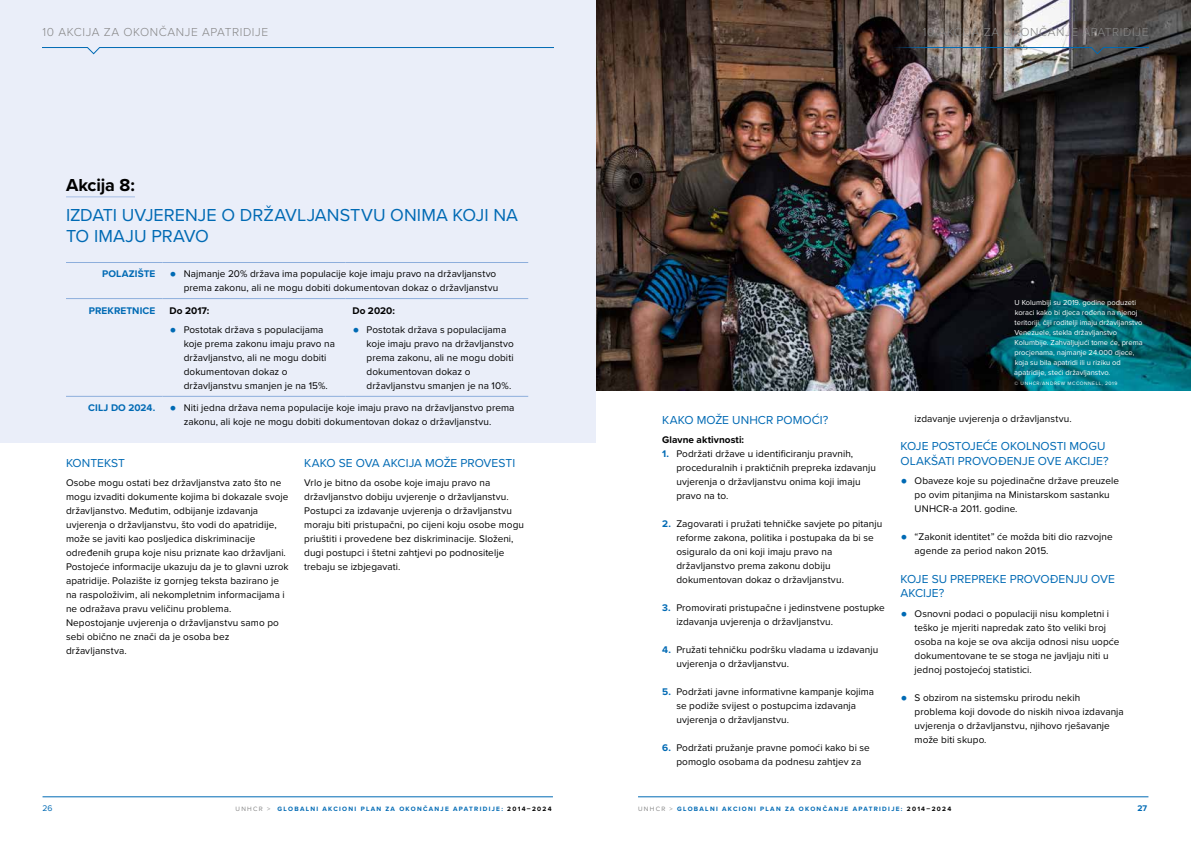
<style>
.page{position:relative;width:1191px;height:842px;background:#fff}
.page>*{position:absolute;margin:0;border:0;box-sizing:border-box;transform-origin:0 0}
.t1{font:18px/21.6px "Proxima Nova";letter-spacing:.005em;color:#006ab4}
.t2{font:700 18px "Proxima Nova";letter-spacing:-.01em;color:#000}
.t3{font:12px/14.4px "Proxima Nova";letter-spacing:.005em;color:#006ab4;text-align:right}
.t4{font:300 12px "Proxima Nova";letter-spacing:.05em;color:#878787}
.t5{font:10px/14px "Proxima Nova";letter-spacing:.005em;color:#000}
.t6{font:700 10px "Proxima Nova";letter-spacing:.005em;color:#000}
.t7{font:700 10px "Proxima Nova";letter-spacing:.01em;color:#006ab4}
.t8{font:8.5px "Proxima Nova";color:#006ab4}
.t9{font:700 8.5px "Proxima Nova";color:#006ab4}
.t10{font:7.5px/10px "Proxima Nova";color:#fff}
.t11{font:700 6.5px "Proxima Nova";letter-spacing:.2em;color:#006ab4}
.t12{font:5px "Proxima Nova";letter-spacing:.1em;color:#fff}
.s1{font-weight:700;color:#006ab4}
.s2{font-weight:700;font-size:20px;color:#006ab4}
.s3{font-weight:400;color:#878787}
.s4{color:#000}
</style>
<div class="page">
<img style="left:595px;top:0;width:596px;height:390px">
<div style="left:0;top:0;width:595px;height:443px;background:#eaeef9"></div>
<hr style="left:66px;top:196px;width:69px;height:1px;background:#a5bde4">
<hr style="left:66px;top:262px;width:96px;height:1px;background:#8daedc">
<hr style="left:162px;top:262px;width:183px;height:1px;background:#8daedc">
<hr style="left:345px;top:262px;width:183px;height:1px;background:#8daedc">
<hr style="left:66px;top:298px;width:96px;height:1px;background:#8daedc">
<hr style="left:162px;top:298px;width:183px;height:1px;background:#8daedc">
<hr style="left:345px;top:298px;width:183px;height:1px;background:#8daedc">
<hr style="left:66px;top:396px;width:96px;height:1px;background:#8daedc">
<hr style="left:162px;top:396px;width:183px;height:1px;background:#8daedc">
<hr style="left:345px;top:396px;width:183px;height:1px;background:#8daedc">
<svg style="left:43px;top:47px;width:510px;height:7px"></svg>
<hr style="left:638px;top:796px;width:510px;height:1px;background:#006ab4">
<hr style="left:43px;top:796px;width:510px;height:1px;background:#006ab4">
<svg style="left:638px;top:47px;width:510px;height:7px;background:#565252"></svg>
<p class="t4" style="left:43px;top:25px;width:227px">10 AKCIJA ZA OKONČANJ E APATRIDIJ E</p>
<h1 class="t2" style="left:66px;top:174px;width:70px">Akcija 8:</h1>
<h1 class="t1" style="left:66px;top:204px;width:453px">IZDATI UVJE RENJE O DRŽAVLJANSTVU ONIMA KOJ I NA<br>TO IMAJU PRAVO</h1>
<p class="t5" style="left:102px;top:267px;width:398px;text-align:right"><span class="s1">POLAZIŠTE</span> <span class="s2">•</span> Najmanje 20% država ima populacije koje imaju pravo na državljanstvo prema zakonu, ali ne mogu dobiti dokumentovan dokaz o državljanstvu</p>
<p class="t7" style="left:89px;top:304px;width:68px">PREKRETNICE</p>
<p class="t6" style="left:169px;top:304px;width:41px">Do 2017:</p>
<p class="t5" style="left:184px;top:323px;width:153px;text-indent:-14px"><span class="s2">•</span> Postotak država s populacijama koje prema zakonu imaju pravo na državljanstvo, ali ne mogu dobiti dokumentovan dokaz o državljanstvu smanjen je na 15%.</p>
<p class="t6" style="left:352px;top:304px;width:44px">Do 2020:</p>
<p class="t5" style="left:366px;top:323px;width:149px;text-indent:-14px"><span class="s2">•</span> Postotak država s populacijama koje imaju pravo na državljanstvo prema zakonu, ali ne mogu dobiti dokumentovan dokaz o državljanstvu smanjen je na 10%.</p>
<p class="t5" style="left:184px;top:401px;width:332px;text-indent:-95px"><span class="s1">CILJ DO 2024.</span> <span class="s2">•</span> Niti jedna država nema populacije koje imaju pravo na državljanstvo prema zakonu, ali koje ne mogu dobiti dokumentovan dokaz o državljanstvu.</p>
<p class="t3" style="left:66px;top:456px;width:60px">KONTEKST</p>
<p class="t5" style="left:66px;top:476px;width:224px">Osobe mogu ostati bez državljanstva zato što ne mogu izvaditi dokumente kojima bi dokazale svoje državljanstvo. Međutim, odbijanje izdavanja uvjerenja o državljanstvu, što vodi do apatridije, može se javiti kao posljedica diskriminacije određenih grupa koje nisu priznate kao državljani.<br>Postojeće informacije ukazuju da je to glavni uzrok apatridije. Polazište iz gornjeg teksta bazirano je na raspoloživim, ali nekompletnim informacijama i ne odražava pravu veličinu problema.<br>Nepostojanje uvjerenja o državljanstvu samo po sebi obično ne znači da je osoba bez državljanstva.</p>
<p class="t3" style="left:304px;top:456px;width:212px">KAKO SE OVA AKCIJA MOŽE PROVESTI</p>
<p class="t5" style="left:304px;top:476px;width:221px">Vrlo je bitno da osobe koje imaju pravo na državljanstvo dobiju uvjerenje o državljanstvu.<br>Postupci za izdavanje uvjerenja o državljanstvu moraju biti pristupačni, po cijeni koju osobe mogu priuštiti i provedene bez diskriminacije. Složeni, dugi postupci i štetni zahtjevi po podnositelje trebaju se izbjegavati.</p>
<p class="t4" style="left:922px;top:25px;width:227px">10 AKCIJA ZA OKONČANJ E APATRIDIJ E</p>
<p class="t3" style="left:662px;top:413px;width:168px">KAKO MOŽE UNHCR POMOĆI?</p>
<p class="t6" style="left:662px;top:434px;width:83px">Glavne aktivnosti:</p>
<p class="t5" style="left:676px;top:447px;width:201px;text-indent:-14px"><span class="s1">1.</span> Podržati države u identificiranju pravnih, proceduralnih i praktičnih prepreka izdavanju uvjerenja o državljanstvu onima koji imaju pravo na to.</p>
<p class="t5" style="left:676px;top:517px;width:207px;text-indent:-14px"><span class="s1">2.</span> Zagovarati i pružati tehničke savjete po pitanju reforme zakona, politika i postupaka da bi se osiguralo da oni koji imaju pravo na državljanstvo prema zakonu dobiju dokumentovan dokaz o državljanstvu.</p>
<p class="t5" style="left:676px;top:601px;width:210px;text-indent:-14px"><span class="s1">3.</span> Promovirati pristupačne i jedinstvene postupke izdavanja uvjerenja o državljanstvu.</p>
<p class="t5" style="left:676px;top:643px;width:203px;text-indent:-14px"><span class="s1">4.</span> Pružati tehničku podršku vladama u izdavanju uvjerenja o državljanstvu.</p>
<p class="t5" style="left:676px;top:685px;width:199px;text-indent:-14px"><span class="s1">5.</span> Podržati javne informativne kampanje kojima se podiže svijest o postupcima izdavanja uvjerenja o državljanstvu.</p>
<p class="t5" style="left:662px;top:741px;width:209px;text-align:center"><span class="s1">6.</span> Podržati pružanje pravne pomoći kako bi se pomoglo osobama da podnesu zahtjev za</p>
<p class="t10" style="left:1014px;top:297px;width:130px">U Kolumbiji su 2019. godine poduzeti koraci kako bi djeca rođena na njenoj teritoriji, čiji roditelji imaju državljanstvo Venezuele, stekla državljanstvo Kolumbije. Zahvaljujući tome će, prema procjenama, najmanje 24.000 djece, koja su bila apatridi ili u riziku od apatridije, steći državljanstvo.</p>
<p class="t12" style="left:1014px;top:380px;width:104px">© UNHCR/An drew McConn ell, 2019</p>
<p class="t5" style="left:914px;top:412px;width:159px">izdavanje uvjerenja o državljanstvu.</p>
<p class="t3" style="left:900px;top:439px;width:15px">KOJE</p>
<p class="t3" style="left:900px;top:439px;width:210px">POSTOJEĆE OKOLNOSTI MOG U<br>OLAKŠATI PROVOĐENJE OVE AKCIJE?</p>
<p class="t5" style="left:914px;top:474px;width:206px;text-indent:-14px"><span class="s2">•</span> Obaveze koje su pojedinačne države preuzele po ovim pitanjima na Ministarskom sastanku<br>UNHCR-a 2011. godine.</p>
<p class="t5" style="left:914px;top:530px;width:200px;text-indent:-14px"><span class="s2">•</span> “Zakonit identitet” će možda biti dio razvojne agende za period nakon 2015.</p>
<p class="t3" style="left:900px;top:572px;width:15px">KOJE</p>
<p class="t3" style="left:900px;top:572px;width:214px;text-align:left;text-indent:31px">SU PREPREKE PROVOĐENJU OVE<br>AKCIJE?</p>
<p class="t5" style="left:914px;top:607px;width:206px;text-indent:-14px"><span class="s2">•</span> Osnovni podaci o populaciji nisu kompletni i teško je mjeriti napredak zato što veliki broj osoba na koje se ova akcija odnosi nisu uopće dokumentovane te se stoga ne javljaju niti u jednoj postojećoj statistici.</p>
<p class="t5" style="left:914px;top:691px;width:211px;text-indent:-14px"><span class="s2">•</span> S obzirom na sistemsku prirodu nekih problema koji dovode do niskih nivoa izdavanja uvjerenja o državljanstvu, njihovo rješavanje može biti skupo.</p>
<p class="t8" style="left:43px;top:803px;width:12px">26</p>
<p class="t11" style="left:235px;top:805px;width:318px"><span class="s3">UNHCR &gt;</span> GLOBALNI AKCIONI PLAN ZA OKONČANJE APATRIDIJE: <span class="s4">2014–2024</span></p>
<p class="t11" style="left:638px;top:805px;width:315px"><span class="s3">UNHCR &gt;</span> GLOBALNI AKCIONI PLAN ZA OKONČANJE APATRIDIJE: <span class="s4">2014–2024</span></p>
<p class="t9" style="left:1137px;top:803px;width:11px">27</p>
</div>
